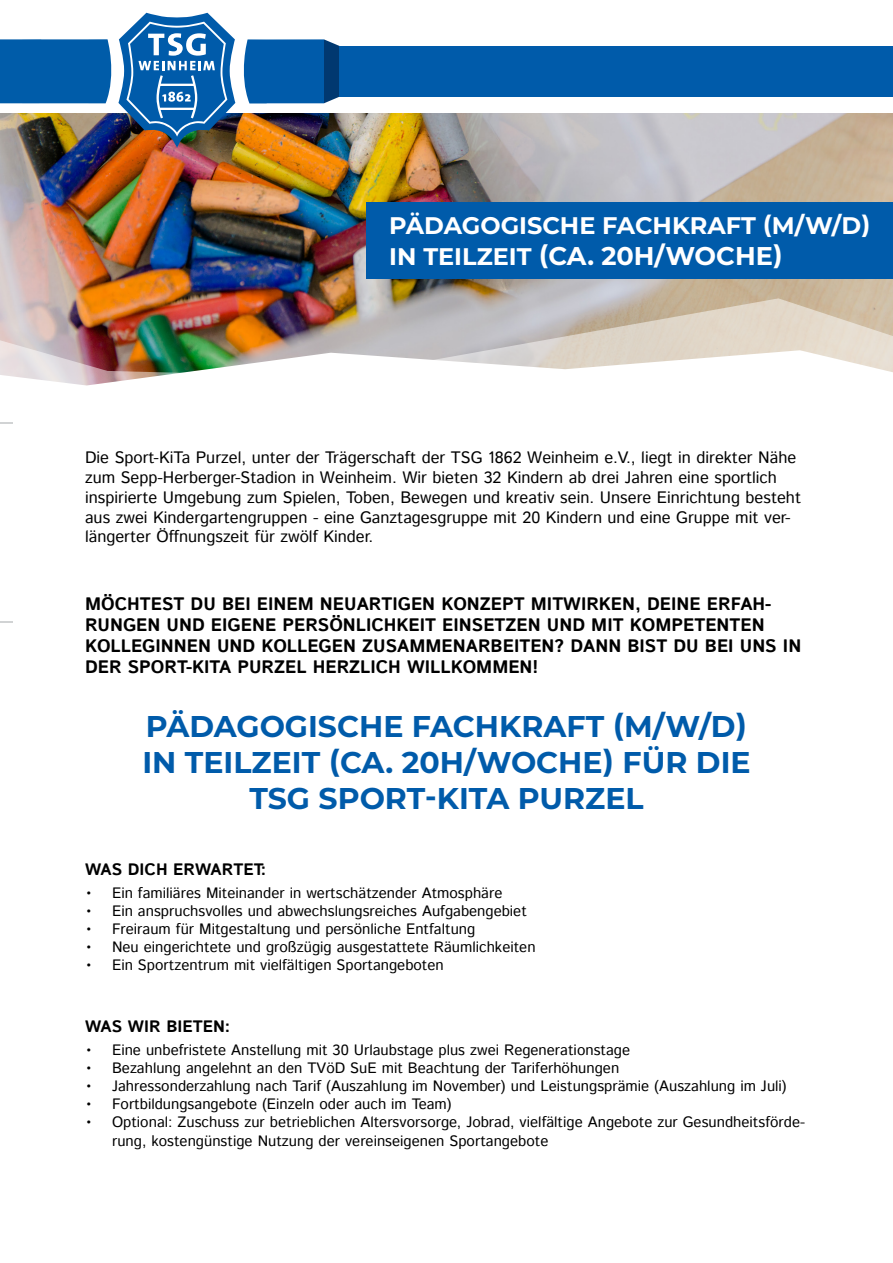
<style>
.page{position:relative;width:893px;height:1263px;background:#fff}
.page>*{position:absolute;margin:0;border:0;box-sizing:border-box;transform-origin:0 0}
.t1{font:700 30px "Montserrat";color:#005baa}
.t2{font:700 25.65px "Montserrat";color:#fff}
.t3{font:700 24px "Montserrat";color:#fff}
.t4{font:700 18px/21px "Istok";color:#000}
.t5{font:16.5px/19.8px "Istok";color:#000}
.t6{font:700 16.5px "Istok";color:#000}
.t7{font:15px/19.8px "Istok";color:#000}
.s1{font-size:24px}
</style>
<div class="page">
<img style="left:0;top:114px;width:893px;height:184px">
<img style="left:0;top:13px;width:340px;height:135px">
<div style="left:339px;top:46px;width:554px;height:51px;background:#005baa"></div>
<img style="left:0;top:298px;width:893px;height:52px">
<svg style="left:0;top:350px;width:893px;height:73px"></svg>
<div style="left:367px;top:202px;width:526px;height:77px;background:#005baa"></div>
<svg style="left:0;top:621px;width:12px;height:1px"></svg>
<svg style="left:0;top:423px;width:13px;height:1px"></svg>
<h3 class="t3" style="left:389px;top:212px;width:483px">PÄDAGOGISCHE FACHKRAFT (M/W/D)</h3>
<h2 class="t2" style="left:389px;top:242px;width:395px"><span class="s1">IN TEILZEIT</span> (CA. 20H/WOCHE)</h2>
<p class="t5" style="left:85px;top:448px;width:718px">Die Sport-KiTa Purzel, unter der Trägerschaft der TSG 1862 Weinheim e.V., liegt in direkter Nähe zum Sepp-Herberger-Stadion in Weinheim. Wir bieten 32 Kindern ab drei Jahren eine sportlich inspirierte Umgebung zum Spielen, Toben, Bewegen und kreativ sein. Unsere Einrichtung besteht aus zwei Kindergartengruppen - eine Ganztagesgruppe mit 20 Kindern und eine Gruppe mit ver&shy;längerter Öffnungszeit für zwölf Kinder.</p>
<p class="t4" style="left:85px;top:593px;width:718px">MÖCHTEST DU BEI EINEM NEUARTIGEN KONZEPT M ITWIRKEN, DEINE ERFAH-RUNGEN UND EIGENE PERSÖNLICHKEIT EINSETZEN UND M IT KOM PETENTEN KOLLEGINNEN UND KOLLEGEN ZUSAMM ENARBEITEN? DANN BIST DU BEI UNS IN DER SPORT-KITA PURZEL HERZLICH WILLKOMM EN!</p>
<h1 class="t1" style="left:146px;top:710px;width:603px">PÄDAGOGISCHE FACHKRAFT (M/W/D)</h1>
<h1 class="t1" style="left:142px;top:746px;width:610px">IN TEILZEIT (CA. 20H/WOCHE) FÜR DIE</h1>
<h1 class="t1" style="left:249px;top:782px;width:21px">TSG</h1>
<h1 class="t1" style="left:319px;top:782px;width:326px">SPORT-KITA PURZEL</h1>
<p class="t6" style="left:85px;top:861px;width:14px">WAS</p>
<p class="t6" style="left:128px;top:861px;width:22px">DICH</p>
<p class="t6" style="left:173px;top:861px;width:13px">ERWARTET</p>
<p class="t6" style="left:261px;top:861px;width:7px">:</p>
<p class="t7" style="left:85px;top:884px;width:419px">• Ein familiäres Miteinander in wertschätzender Atmosphäre</p>
<p class="t7" style="left:85px;top:902px;width:443px">• Ein anspruchsvolles und abwechslungsreiches Aufgabengebiet</p>
<p class="t7" style="left:85px;top:920px;width:392px">• Freiraum für Mitgestaltung und persönliche Entfaltung</p>
<p class="t7" style="left:85px;top:938px;width:452px">• Neu eingerichtete und großzügig ausgestattete Räumlichkeiten</p>
<p class="t7" style="left:85px;top:956px;width:360px">• Ein Sportzentrum mit vielfältigen Sportangeboten</p>
<p class="t6" style="left:85px;top:1018px;width:14px">WAS</p>
<p class="t6" style="left:128px;top:1018px;width:12px">WIR</p>
<p class="t6" style="left:166px;top:1018px;width:11px">BIETEN</p>
<p class="t6" style="left:225px;top:1018px;width:7px">:</p>
<p class="t7" style="left:85px;top:1040px;width:547px">• Eine unbefristete Anstellung mit 30 Urlaubstage plus zwei Regenerationstage</p>
<p class="t7" style="left:85px;top:1058px;width:536px">• Bezahlung angelehnt an den TVöD SuE mit Beachtung der Tariferhöhungen</p>
<p class="t7" style="left:85px;top:1076px;width:703px">• Jahressonderzahlung nach Tarif (Auszahlung im November) und Leistungsprämie (Auszahlung im Juli)</p>
<p class="t7" style="left:85px;top:1094px;width:368px">• Fortbildungsangebote (Einzeln oder auch im Team)</p>
<p class="t7" style="left:112px;top:1112px;width:694px;text-indent:-27px">• Optional: Zuschuss zur betrieblichen Altersvorsorge, Jobrad, vielfältige Angebote zur Gesundheitsförde&shy;rung, kostengünstige Nutzung der vereinseigenen Sportangebote</p>
</div>
